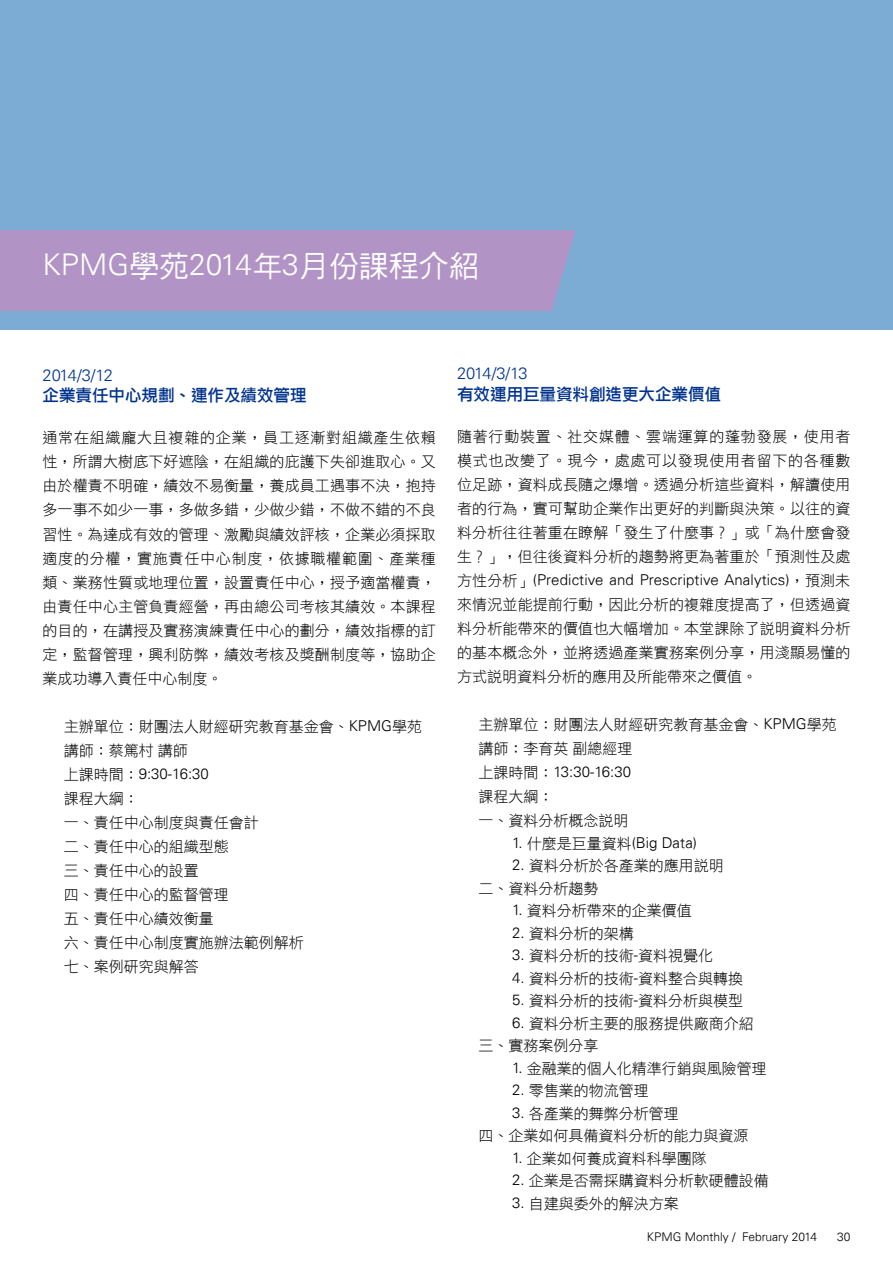
<style>
.page{position:relative;width:893px;height:1263px;background:#fff}
.page>*{position:absolute;margin:0;border:0;box-sizing:border-box;transform-origin:0 0}
.t1{font:300 30px "Univers 45";color:#fff}
.t2{font:16.5px "DF Li Hei Md WIN BF";color:#00338d}
.t3{font:300 16.5px "Univers 45";letter-spacing:-.05em;color:#00338d}
.t4{font:15px/24px "DF Hei Lt HK BF";color:#000}
.t5{font:300 15px "Univers 45";letter-spacing:.01em;color:#000}
.t6{font:300 12px "Univers 45";color:#000}
.s1{font-family:"DF Hei Md HK BF";font-weight:400}
.s2{font-family:"Univers 45";font-weight:300}
.s3{font-family:"DF Hei Lt HK BF";font-weight:400}
</style>
<div class="page">
<div style="left:0;top:0;width:893px;height:330px;background:#7cabd3"></div>
<div style="left:0;top:230px;width:575px;height:81px;background:#b194c5"></div>
<h1 class="t1" style="left:43px;top:246px;width:438px">KPMG<span class="s1">學苑</span>2014<span class="s1">年</span>3<span class="s1">月份課程介紹</span></h1>
<p class="t3" style="left:43px;top:365px;width:72px">2014/3/12</p>
<p class="t2" style="left:43px;top:387px;width:265px">企業責任中心規劃、運作及績效管理</p>
<p class="t4" style="left:43px;top:426px;width:395px;text-align:justify">通常在組織龐大且複雜的企業，員工逐漸對組織產生依賴性，所謂大樹底下好遮陰，在組織的庇護下失卻進取心。又由於權責不明確，績效不易衡量，養成員工遇事不決，抱持多一事不如少一事，多做多錯，少做少錯，不做不錯的不良習性。為達成有效的管理、激勵與績效評核，企業必須採取適度的分權，實施責任中心制度，依據職權範圍、產業種類、業務性質或地理位置，設置責任中心，授予適當權責，由責任中心主管負責經營，再由總公司考核其績效。本課程的目的，在講授及實務演練責任中心的劃分，績效指標的訂定，監督管理，興利防弊，績效考核及獎酬制度等，協助企業成功導入責任中心制度。</p>
<p class="t4" style="left:64px;top:714px;width:360px">主辦單位：財團法人財經研究教育基金會、<span class="s2">KPMG</span>學苑講師：蔡篤村講師</p>
<p class="t5" style="left:64px;top:764px;width:147px"><span class="s3">上課時間：</span>9:30-16:30</p>
<p class="t4" style="left:64px;top:786px;width:242px">課程大綱：<br>一、責任中心制度與責任會計<br>二、責任中心的組織型態<br>三、責任中心的設置<br>四、責任中心的監督管理<br>五、責任中心績效衡量<br>六、責任中心制度實施辦法範例解析七、案例研究與解答</p>
<p class="t3" style="left:457px;top:363px;width:72px">2014/3/13</p>
<p class="t2" style="left:457px;top:386px;width:265px">有效運用巨量資料創造更大企業價值</p>
<p class="t4" style="left:457px;top:425px;width:395px;text-align:justify">隨著行動裝置、社交媒體、雲端運算的蓬勃發展，使用者模式也改變了。現今，處處可以發現使用者留下的各種數位足跡，資料成長隨之爆增。透過分析這些資料，解讀使用者的行為，實可幫助企業作出更好的判斷與決策。以往的資料分析往往著重在瞭解「發生了什麼事？」或「為什麼會發生？」，但往後資料分析的趨勢將更為著重於「預測性及處</p>
<p class="t5" style="left:457px;top:571px;width:395px"><span class="s3">方性分析」</span>(Predictive and Prescriptive Analytics)<span class="s3">，預測未</span></p>
<p class="t4" style="left:457px;top:593px;width:395px;text-align:justify">來情況並能提前行動，因此分析的複雜度提高了，但透過資料分析能帶來的價值也大幅增加。本堂課除了說明資料分析的基本概念外，並將透過產業實務案例分享，用淺顯易懂的方式說明資料分析的應用及所能帶來之價值。</p>
<p class="t4" style="left:478px;top:713px;width:360px">主辦單位：財團法人財經研究教育基金會、<span class="s2">KPMG</span>學苑講師：李育英副總經理</p>
<p class="t5" style="left:478px;top:763px;width:154px"><span class="s3">上課時間：</span>13:30-16:30</p>
<p class="t4" style="left:478px;top:785px;width:151px">課程大綱：<br>一、資料分析概念說明</p>
<p class="t5" style="left:512px;top:833px;width:186px">1. <span class="s3">什麼是巨量資料</span>(Big Data)</p>
<p class="t4" style="left:478px;top:854px;width:247px;line-height:22.5px;text-indent:34px"><span class="s2">2.</span> 資料分析於各產業的應用說明二、資料分析趨勢</p>
<p class="t4" style="left:512px;top:899px;width:181px"><span class="s2">1.</span> 資料分析帶來的企業價值</p>
<p class="t4" style="left:512px;top:921px;width:123px"><span class="s2">2.</span> 資料分析的架構</p>
<p class="t4" style="left:512px;top:944px;width:202px"><span class="s2">3.</span> 資料分析的技術<span class="s2">-</span>資料視覺化</p>
<p class="t4" style="left:512px;top:966px;width:232px"><span class="s2">4.</span> 資料分析的技術<span class="s2">-</span>資料整合與轉換</p>
<p class="t4" style="left:512px;top:989px;width:232px"><span class="s2">5.</span> 資料分析的技術<span class="s2">-</span>資料分析與模型</p>
<p class="t4" style="left:478px;top:1012px;width:277px;line-height:22.5px;text-indent:34px"><span class="s2">6.</span> 資料分析主要的服務提供廠商介紹三、實務案例分享</p>
<p class="t4" style="left:512px;top:1056px;width:256px"><span class="s2">1.</span> 金融業的個人化精準行銷與風險管理</p>
<p class="t4" style="left:512px;top:1079px;width:138px"><span class="s2">2.</span> 零售業的物流管理</p>
<p class="t4" style="left:478px;top:1102px;width:271px;line-height:22.5px;text-indent:34px"><span class="s2">3.</span> 各產業的舞弊分析管理<br>四、企業如何具備資料分析的能力與資源</p>
<p class="t4" style="left:512px;top:1146px;width:196px"><span class="s2">1.</span> 企業如何養成資料科學團隊</p>
<p class="t4" style="left:512px;top:1169px;width:258px"><span class="s2">2.</span> 企業是否需採購資料分析軟硬體設備</p>
<p class="t4" style="left:512px;top:1191px;width:168px"><span class="s2">3.</span> 自建與委外的解決方案</p>
<p class="t6" style="left:647px;top:1229px;width:172px">KPMG Monthly / February 2014</p>
<p class="t6" style="left:837px;top:1229px;width:15px">30</p>
</div>
